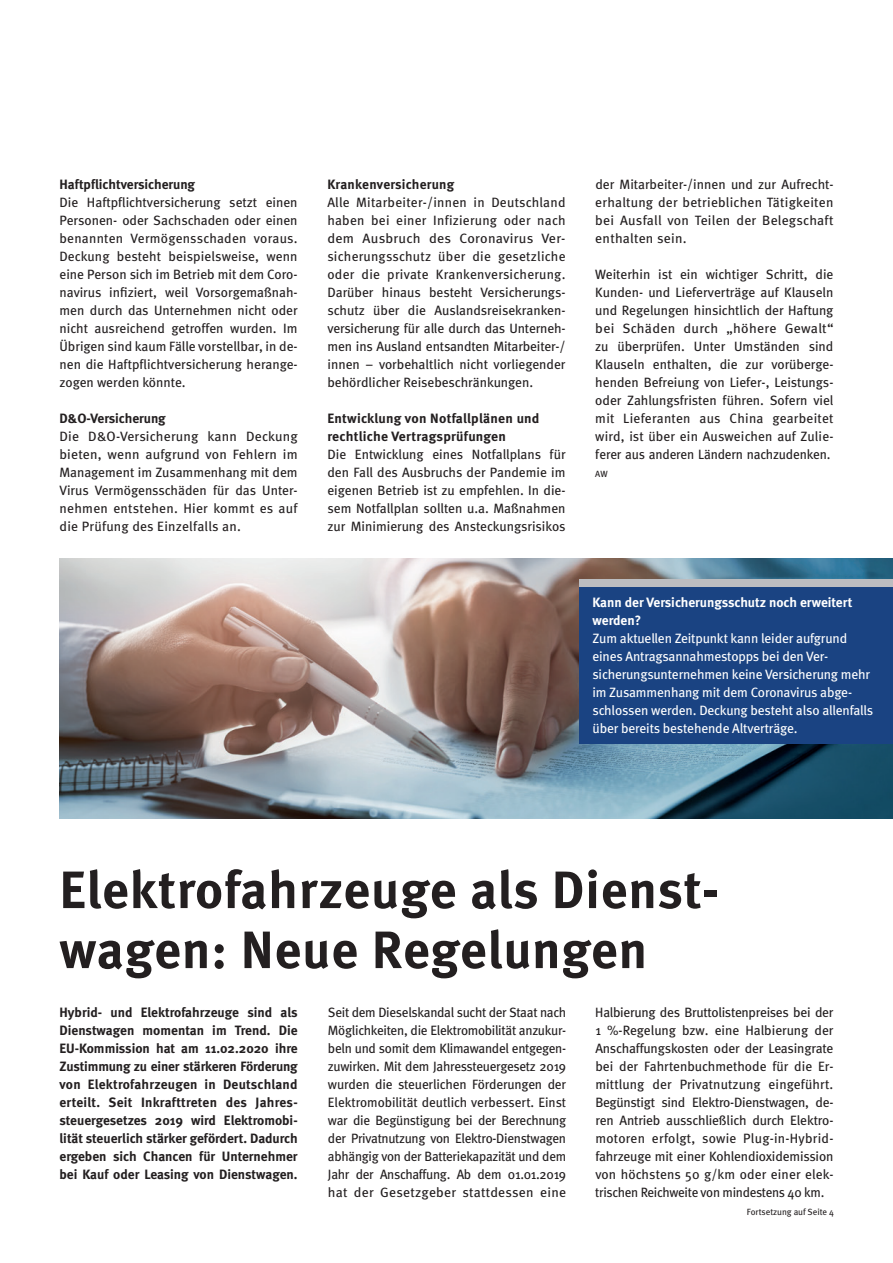
<style>
.page{position:relative;width:893px;height:1263px;background:#fff}
.page>*{position:absolute;margin:0;border:0;box-sizing:border-box;transform-origin:0 0}
.t1{font:700 52.5px/60px "Meta";letter-spacing:.02em;color:#231f20}
.t2{font:13.5px/18px "Meta";color:#231f20;text-align:justify}
.t3{font:700 13.5px/18px "Meta";color:#231f20;text-align:justify}
.t4{font:13.5px/18px "Meta";letter-spacing:-.01em;color:#fff}
.t5{font:700 13.5px/18px "Meta";letter-spacing:.02em;color:#231f20}
.t6{font:700 13.5px/18px "Meta";color:#fff}
.t7{font:9px "Meta";color:#231f20}
</style>
<div class="page">
<img style="left:60px;top:558px;width:833px;height:261px">
<div style="left:579px;top:587px;width:314px;height:156px;background:#1a4382"></div>
<div style="left:579px;top:579px;width:314px;height:8px;background:#bcbdc0"></div>
<p class="t3" style="left:60px;top:175px;width:137px">Haftpflichtversicherung</p>
<p class="t2" style="left:60px;top:193px;width:240px">Die Haftpflichtversicherung setzt einen Personen- oder Sachschaden oder einen benannten Vermögensschaden voraus.<br>Deckung besteht beispielsweise, wenn eine Person sich im Betrieb mit dem Coro&shy;navirus infiziert, weil Vorsorgemaßnah&shy;men durch das Unternehmen nicht oder nicht ausreichend getroffen wurden. Im Übrigen sind kaum Fälle vorstellbar, in de&shy;nen die Haftpflichtversicherung herange&shy;zogen werden könnte.</p>
<p class="t3" style="left:60px;top:409px;width:108px">D&amp;O-Versicherung</p>
<p class="t2" style="left:60px;top:427px;width:240px">Die D&amp;O-Versicherung kann Deckung bieten, wenn aufgrund von Fehlern im Management im Zusammenhang mit dem Virus Vermögensschäden für das Unter&shy;nehmen entstehen. Hier kommt es auf die Prüfung des Einzelfalls an.</p>
<p class="t5" style="left:327px;top:175px;width:128px">Krankenversicherung</p>
<p class="t2" style="left:327px;top:193px;width:240px">Alle Mitarbeiter-/innen in Deutschland haben bei einer Infizierung oder nach dem Ausbruch des Coronavirus Ver&shy;sicherungsschutz über die gesetzliche oder die private Krankenversicherung.<br>Darüber hinaus besteht Versicherungs&shy;schutz über die Auslandsreisekranken&shy;versicherung für alle durch das Unterneh&shy;men ins Ausland entsandten Mitarbeiter-/ innen – vorbehaltlich nicht vorliegender behördlicher Reisebeschränkungen.</p>
<p class="t5" style="left:327px;top:409px;width:214px">Entwicklung von Notfallplänen und rechtliche Vertragsprüfungen</p>
<p class="t2" style="left:327px;top:445px;width:240px">Die Entwicklung eines Notfallplans für den Fall des Ausbruchs der Pandemie im eigenen Betrieb ist zu empfehlen. In die&shy;sem Notfallplan sollten u.a. Maßnahmen zur Minimierung des Ansteckungsrisikos</p>
<p class="t2" style="left:595px;top:175px;width:240px">der Mitarbeiter-/innen und zur Aufrecht&shy;erhaltung der betrieblichen Tätigkeiten bei Ausfall von Teilen der Belegschaft enthalten sein.</p>
<p class="t2" style="left:595px;top:265px;width:240px">Weiterhin ist ein wichtiger Schritt, die Kunden- und Lieferverträge auf Klauseln und Regelungen hinsichtlich der Haftung bei Schäden durch „höhere Gewalt“ zu überprüfen. Unter Umständen sind Klauseln enthalten, die zur vorüberge&shy;henden Befreiung von Liefer-, Leistungs&shy;oder Zahlungsfristen führen. Sofern viel mit Lieferanten aus China gearbeitet wird, ist über ein Ausweichen auf Zulie&shy;ferer aus anderen Ländern nachzudenken.</p>
<p class="t7" style="left:595px;top:468px;width:14px">AW</p>
<p class="t6" style="left:592px;top:593px;width:261px">Kann der Versicherungsschutz noch erweitert werden?</p>
<p class="t4" style="left:592px;top:629px;width:282px">Zum aktuellen Zeitpunkt kann leider aufgrund eines Antragsannahmestopps bei den Ver&shy;sicherungsunternehmen keine Versicherung mehr im Zusammenhang mit dem Coronavirus abge&shy;schlossen werden. Deckung besteht also allenfalls über bereits bestehende Altverträge.</p>
<h1 class="t1" style="left:60px;top:859px;width:661px">Elektrofahrzeuge als Dienst&shy;wagen: Neue Regelungen</h1>
<p class="t3" style="left:60px;top:1003px;width:240px">Hybrid- und Elektrofahrzeuge sind als Dienstwagen momentan im Trend. Die EU-Kommission hat am 11.02.2020 ihre Zustimmung zu einer stärkeren Förderung von Elektrofahrzeugen in Deutschland erteilt. Seit Inkrafttreten des Jahres&shy;steuergesetzes 2019 wird Elektromobi&shy;lität steuerlich stärker gefördert. Dadurch ergeben sich Chancen für Unternehmer bei Kauf oder Leasing von Dienstwagen.</p>
<p class="t2" style="left:328px;top:1003px;width:240px">Seit dem Dieselskandal sucht der Staat nach Möglichkeiten, die Elektromobilität anzukur&shy;beln und somit dem Klimawandel entgegen&shy;zuwirken. Mit dem Jahressteuergesetz 2019 wurden die steuerlichen Förderungen der Elektromobilität deutlich verbessert. Einst war die Begünstigung bei der Berechnung der Privatnutzung von Elektro-Dienstwagen abhängig von der Batteriekapazität und dem Jahr der Anschaffung. Ab dem 01.01.2019 hat der Gesetzgeber stattdessen eine</p>
<p class="t2" style="left:595px;top:1003px;width:240px">Halbierung des Bruttolistenpreises bei der 1 %-Regelung bzw. eine Halbierung der Anschaffungskosten oder der Leasingrate bei der Fahrtenbuchmethode für die Er&shy;mittlung der Privatnutzung eingeführt.<br>Begünstigt sind Elektro-Dienstwagen, de&shy;ren Antrieb ausschließlich durch Elektro&shy;motoren erfolgt, sowie Plug-in-Hybrid&shy;fahrzeuge mit einer Kohlendioxidemission von höchstens 50 g/km oder einer elek&shy;trischen Reichweite von mindestens 40 km.</p>
<p class="t7" style="left:747px;top:1206px;width:89px">Fortsetzung auf Seite 4</p>
</div>
